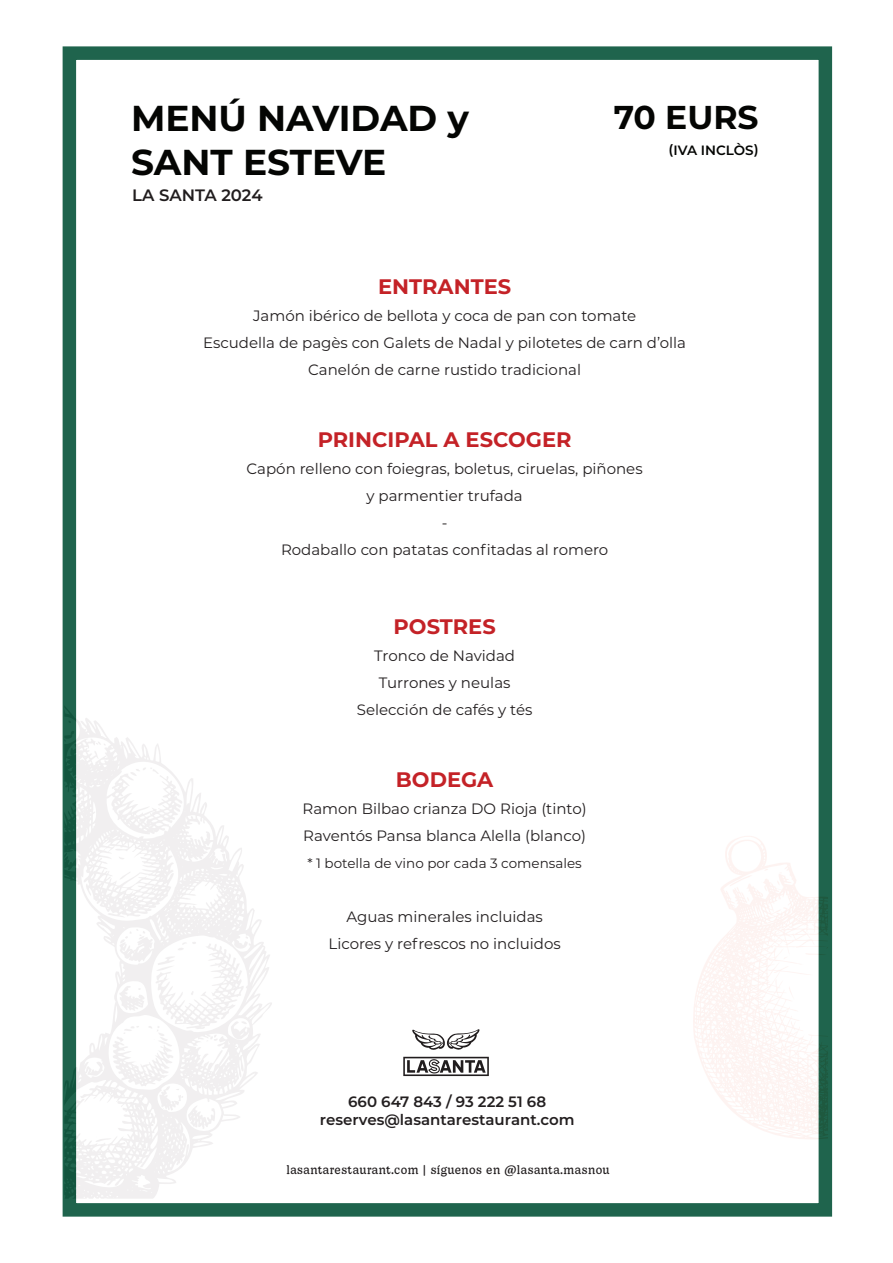
<style>
.page{position:relative;width:893px;height:1263px;background:#fff}
.page>*{position:absolute;margin:0;border:0;box-sizing:border-box;transform-origin:0 0}
.t1{font:700 36px/43.2px "Montserrat";color:#040503}
.t2{font:700 33px "Montserrat";color:#040503}
.t3{font:700 21px "Montserrat";color:#c42227}
.t4{font:600 16.5px "Montserrat";color:#211d1e}
.t5{font:15px/27px "Montserrat";color:#231f20;text-align:center}
.t6{font:600 15px/18px "Montserrat";color:#231f20;text-align:center}
.t7{font:13.5px "Montserrat";color:#231f20}
.t8{font:600 13.5px "Montserrat";color:#040503}
.t9{font:300 12px "Decoy";letter-spacing:.03em;color:#211d1e}
</style>
<div class="page">
<div style="left:63px;top:46px;width:769px;height:1170px;background:#fff;border:14px solid #0f5940"></div>
<svg style="left:412px;top:1029px;width:67px;height:21px"></svg>
<svg style="left:403px;top:1057px;width:86px;height:19px"></svg>
<h1 class="t1" style="left:131px;top:95px;width:340px">MENÚ NAVIDAD y<br>SANT ESTEVE</h1>
<p class="t4" style="left:132px;top:183px;width:132px">LA SANTA 2024</p>
<h2 class="t2" style="left:614px;top:94px;width:147px">70 EURS</h2>
<p class="t8" style="left:668px;top:140px;width:92px">(IVA INCLÒS)</p>
<h3 class="t3" style="left:378px;top:271px;width:134px">ENTRANTES</h3>
<p class="t5" style="left:203px;top:302px;width:484px">Jamón ibérico de bellota y coca de pan con tomate<br>Escudella de pagès con Galets de Nadal y pilotetes de carn d’olla<br>Canelón de carne rustido tradicional</p>
<h3 class="t3" style="left:318px;top:424px;width:255px">PRINCIPAL A ESCOGER</h3>
<p class="t5" style="left:247px;top:455px;width:398px">Capón relleno con foiegras, boletus, ciruelas, piñones y parmentier trufada<br>-<br>Rodaballo con patatas confitadas al romero</p>
<h3 class="t3" style="left:394px;top:612px;width:104px">POSTRES</h3>
<p class="t5" style="left:357px;top:642px;width:177px">Tronco de Navidad<br>Turrones y neulas<br>Selección de cafés y tés</p>
<h3 class="t3" style="left:396px;top:764px;width:99px">BODEGA</h3>
<p class="t5" style="left:303px;top:794px;width:286px;text-align:left">Ramon Bilbao crianza DO Rioja (tinto)<br>Raventós Pansa blanca Alella (blanco)</p>
<p class="t7" style="left:307px;top:853px;width:276px">* 1 botella de vino por cada 3 comensales</p>
<p class="t5" style="left:328px;top:902px;width:234px">Aguas minerales incluidas<br>Licores y refrescos no incluidos</p>
<p class="t6" style="left:320px;top:1091px;width:256px">660 647 843 / 93 222 51 68 reserves@lasantarestaurant.com</p>
<p class="t9" style="left:286px;top:1161px;width:325px">lasantarestaurant.com | síguenos en @lasanta.masnou</p>
</div>
